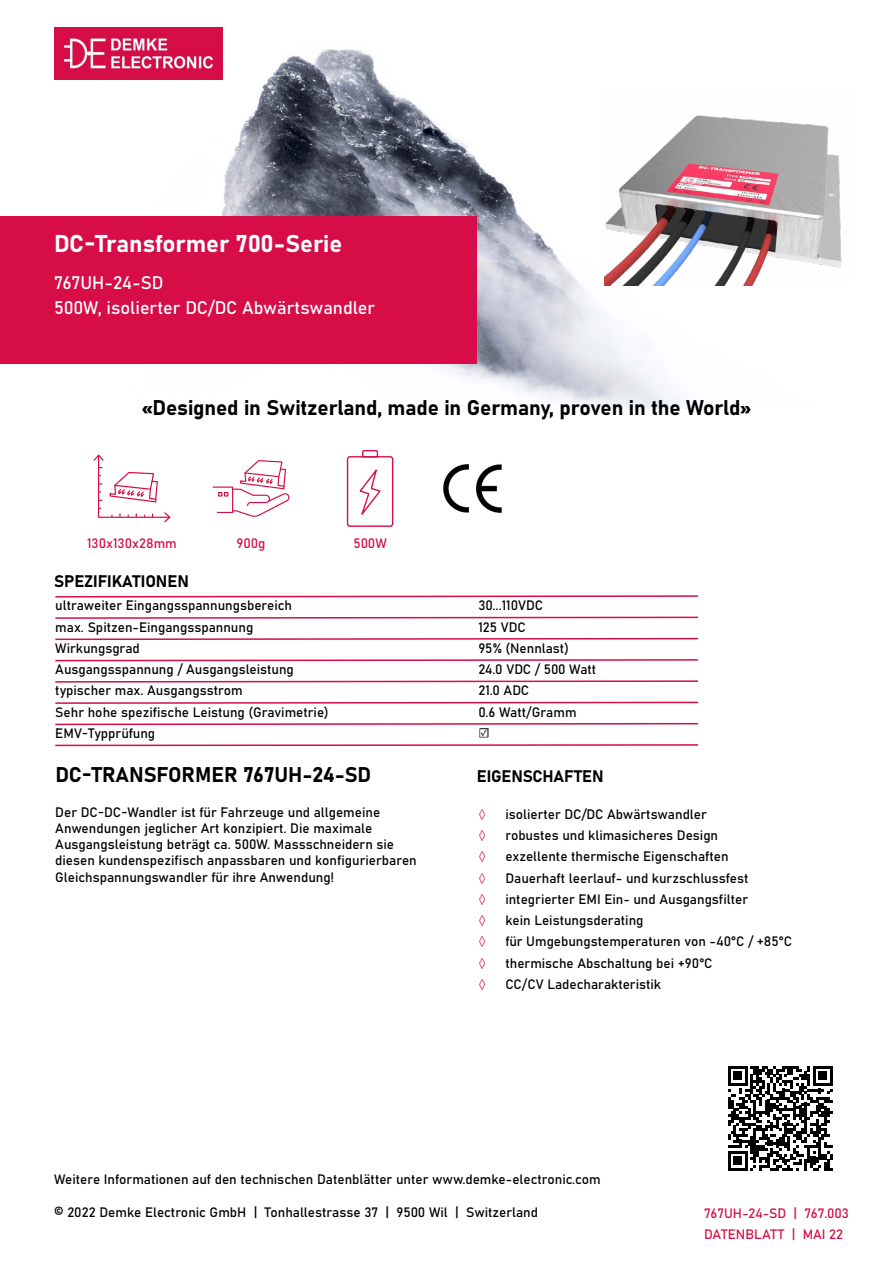
<style>
.page{position:relative;width:893px;height:1263px;background:#fff}
.page>*{position:absolute;margin:0;border:0;box-sizing:border-box;transform-origin:0 0}
.t1{font:24px "Bahnschrift";color:#fff}
.t2{font:21px "Bahnschrift";letter-spacing:-.005em;color:#000}
.t3{font:18px "Bahnschrift";color:#fff}
.t4{font:16.5px "Bahnschrift";letter-spacing:-.005em;color:#000}
.t5{font:13.5px/16.2px "Bahnschrift";color:#000}
.t6{font:13.5px "Bahnschrift";color:#d60d47}
.t7{font:13.5px "Minion Pro";color:#d60d47}
.t8{font:13.5px "Minion Pro";color:#000}
</style>
<div class="page">
<img style="left:54px;top:27px;width:630px;height:382px">
<img style="left:54px;top:28px;width:169px;height:51px">
<div style="left:0;top:216px;width:477px;height:148px;background:#d60d47"></div>
<svg style="left:55px;top:595px;width:643px;height:3px"></svg>
<svg style="left:55px;top:616px;width:643px;height:3px"></svg>
<svg style="left:55px;top:637px;width:643px;height:4px"></svg>
<svg style="left:55px;top:659px;width:643px;height:3px"></svg>
<svg style="left:55px;top:680px;width:643px;height:3px"></svg>
<svg style="left:55px;top:701px;width:643px;height:3px"></svg>
<svg style="left:55px;top:722px;width:643px;height:4px"></svg>
<svg style="left:55px;top:744px;width:643px;height:3px"></svg>
<svg style="left:94px;top:454px;width:76px;height:69px"></svg>
<svg style="left:213px;top:460px;width:76px;height:57px"></svg>
<svg style="left:346px;top:450px;width:48px;height:77px"></svg>
<img style="left:443px;top:464px;width:59px;height:49px">
<svg style="left:728px;top:1066px;width:105px;height:105px"></svg>
<img style="left:605px;top:89px;width:237px;height:197px">
<h1 class="t1" style="left:54px;top:225px;width:290px">DC-Transformer 700-Serie</h1>
<h3 class="t3" style="left:54px;top:269px;width:111px">767UH-24-SD</h3>
<h3 class="t3" style="left:54px;top:294px;width:323px">500W, isolierter DC/DC Abwärtswandler</h3>
<h2 class="t2" style="left:142px;top:392px;width:610px">«Designed in Switzerland, made in Germany, proven in the World»</h2>
<p class="t6" style="left:87px;top:532px;width:91px">130x130x28mm</p>
<p class="t6" style="left:237px;top:532px;width:30px">900g</p>
<p class="t6" style="left:353px;top:533px;width:35px">500W</p>
<p class="t4" style="left:54px;top:569px;width:136px">SPEZIFIKATIONEN</p>
<p class="t5" style="left:55px;top:596px;width:238px">ultraweiter Eingangsspannungsbereich</p>
<p class="t5" style="left:478px;top:594px;width:66px;line-height:21.3px">30...110VDC<br>125 VDC</p>
<p class="t5" style="left:55px;top:639px;width:86px">Wirkungsgrad</p>
<p class="t5" style="left:478px;top:639px;width:92px">95% (Nennlast)</p>
<p class="t5" style="left:55px;top:660px;width:240px">Ausgangsspannung / Ausgangsleistung</p>
<p class="t5" style="left:478px;top:660px;width:119px">24.0 VDC / 500 Watt</p>
<p class="t5" style="left:55px;top:682px;width:189px">typischer max. Ausgangsstrom</p>
<p class="t5" style="left:478px;top:682px;width:52px">21.0 ADC</p>
<p class="t5" style="left:55px;top:703px;width:275px">Sehr hohe spezifische Leistung (Gravimetrie)</p>
<p class="t5" style="left:478px;top:703px;width:100px">0.6 Watt/Gramm</p>
<p class="t5" style="left:55px;top:724px;width:101px">EMV-Typprüfung</p>
<p class="t8" style="left:478px;top:724px;width:13px">☑</p>
<p class="t5" style="left:55px;top:618px;width:200px">max. Spitzen-Eingangsspannung</p>
<h2 class="t2" style="left:55px;top:759px;width:317px">DC-TRANSFORMER 767UH-24-SD</h2>
<p class="t5" style="left:55px;top:803px;width:363px">Der DC-DC-Wandler ist für Fahrzeuge und allgemeine Anwendungen jeglicher Art konzipiert. Die maximale Ausgangsleistung beträgt ca. 500W. Massschneidern sie diesen kundenspezifisch anpassbaren und konfigurierbaren Gleichspannungswandler für ihre Anwendung!</p>
<p class="t4" style="left:477px;top:763px;width:128px">EIGENSCHAFTEN</p>
<p class="t7" style="left:478px;top:805px;width:9px">◊</p>
<p class="t5" style="left:505px;top:805px;width:203px">isolierter DC/DC Abwärtswandler</p>
<p class="t7" style="left:478px;top:827px;width:9px">◊</p>
<p class="t5" style="left:505px;top:826px;width:214px">robustes und klimasicheres Design</p>
<p class="t7" style="left:478px;top:848px;width:9px">◊</p>
<p class="t5" style="left:505px;top:847px;width:225px">exzellente thermische Eigenschaften</p>
<p class="t7" style="left:478px;top:869px;width:9px">◊</p>
<p class="t5" style="left:505px;top:869px;width:245px">Dauerhaft leerlauf- und kurzschlussfest</p>
<p class="t7" style="left:478px;top:890px;width:9px">◊</p>
<p class="t5" style="left:505px;top:890px;width:244px">integrierter EMI Ein- und Ausgangsfilter</p>
<p class="t7" style="left:478px;top:912px;width:9px">◊</p>
<p class="t5" style="left:505px;top:911px;width:140px">kein Leistungsderating</p>
<p class="t7" style="left:478px;top:933px;width:9px">◊</p>
<p class="t5" style="left:505px;top:932px;width:288px">für Umgebungstemperaturen von -40°C / +85°C</p>
<p class="t7" style="left:478px;top:954px;width:9px">◊</p>
<p class="t5" style="left:505px;top:954px;width:209px">thermische Abschaltung bei +90°C</p>
<p class="t7" style="left:478px;top:975px;width:9px">◊</p>
<p class="t5" style="left:505px;top:975px;width:157px">CC/CV Ladecharakteristik</p>
<p class="t5" style="left:54px;top:1170px;width:548px">Weitere Informationen auf den technischen Datenblätter unter www.demke-electronic.com</p>
<p class="t5" style="left:54px;top:1203px;width:485px">© 2022 Demke Electronic GmbH | Tonhallestrasse 37 | 9500 Wil | Switzerland</p>
<p class="t6" style="left:704px;top:1203px;width:146px">767UH-24-SD | 767.003</p>
<p class="t6" style="left:704px;top:1224px;width:140px">DATENBLATT | MAI 22</p>
</div>
